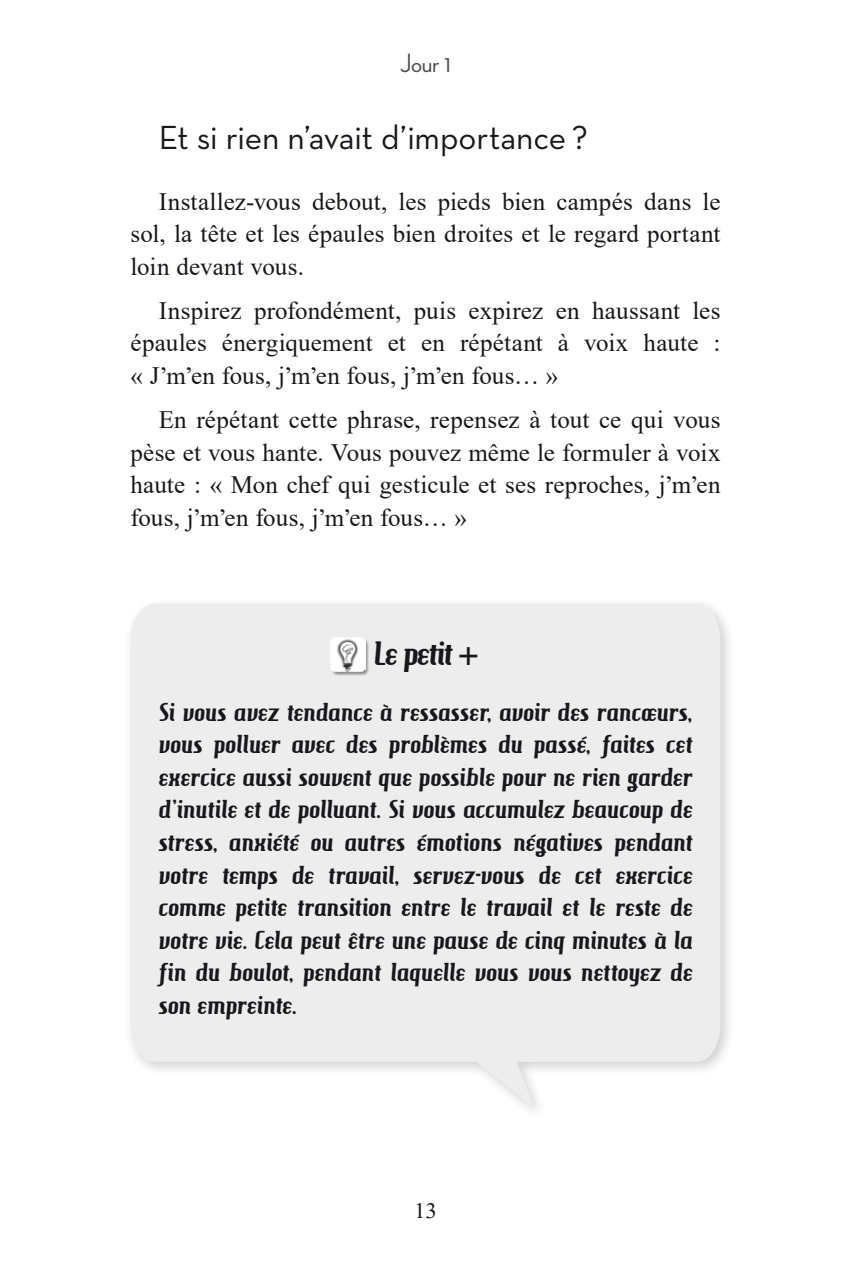
<style>
.page{position:relative;width:851px;height:1276px;background:#fff}
.page>*{position:absolute;margin:0;border:0;box-sizing:border-box;transform-origin:0 0}
.t1{font:34px "Neutra Text";letter-spacing:-.005em;color:#1a171c}
.t2{font:32px "Hamburger Heaven";letter-spacing:-.02em;color:#1a171c}
.t3{font:500 27px "Neutra Disp";color:#4c4c4e}
.t4{font:25px/32.6px "Times New Roman";letter-spacing:.005em;color:#1a171c;text-align:justify}
.t5{font:24.6px/32.6px "Hamburger Heaven";letter-spacing:.025em;color:#1a171c;text-align:justify}
.t6{font:21.8px "Times New Roman";color:#1a171c;scale:1.05 1}
</style>
<div class="page">
<div style="left:123px;top:597px;width:612px;height:525px;background:#1a171c;opacity:.2"></div>
<svg style="left:130px;top:604px;width:590px;height:504px;background:#eeeeef"></svg>
<div style="left:330px;top:636px;width:39px;height:40px;background:#1a171c;opacity:.5"></div>
<img style="left:330px;top:636px;width:35px;height:37px">
<p class="t3" style="left:399px;top:48px;width:53px">Jour 1</p>
<h1 class="t1" style="left:159px;top:116px;width:430px">Et si rien n’avait d’importance ?</h1>
<p class="t4" style="left:130px;top:184px;width:591px;text-indent:28px">Installez-vous debout, les pieds bien campés dans le sol, la tête et les épaules bien droites et le regard portant loin devant vous.</p>
<p class="t4" style="left:130px;top:293px;width:591px;text-indent:28px">Inspirez profondément, puis expirez en haussant les épaules énergiquement et en répétant à voix haute : « J’m’en fous, j’m’en fous, j’m’en fous… »</p>
<p class="t4" style="left:130px;top:402px;width:591px;text-indent:28px">En répétant cette phrase, repensez à tout ce qui vous pèse et vous hante. Vous pouvez même le formuler à voix haute : « Mon chef qui gesticule et ses reproches, j’m’en fous, j’m’en fous, j’m’en fous… »</p>
<h2 class="t2" style="left:373px;top:635px;width:105px">Le petit +</h2>
<p class="t5" style="left:159px;top:696px;width:535px">Si vous avez tendance à ressasser, avoir des rancœurs, vous polluer avec des problèmes du passé, faites cet exercice aussi souvent que possible pour ne rien garder d’inutile et de polluant. Si vous accumulez beaucoup de stress, anxiété ou autres émotions négatives pendant votre temps de travail, servez-vous de cet exercice comme petite transition entre le travail et le reste de votre vie. Cela peut être une pause de cinq minutes à la fin du boulot, pendant laquelle vous vous nettoyez de son empreinte.</p>
<p class="t6" style="left:414px;top:1195px;width:23px">13</p>
</div>
